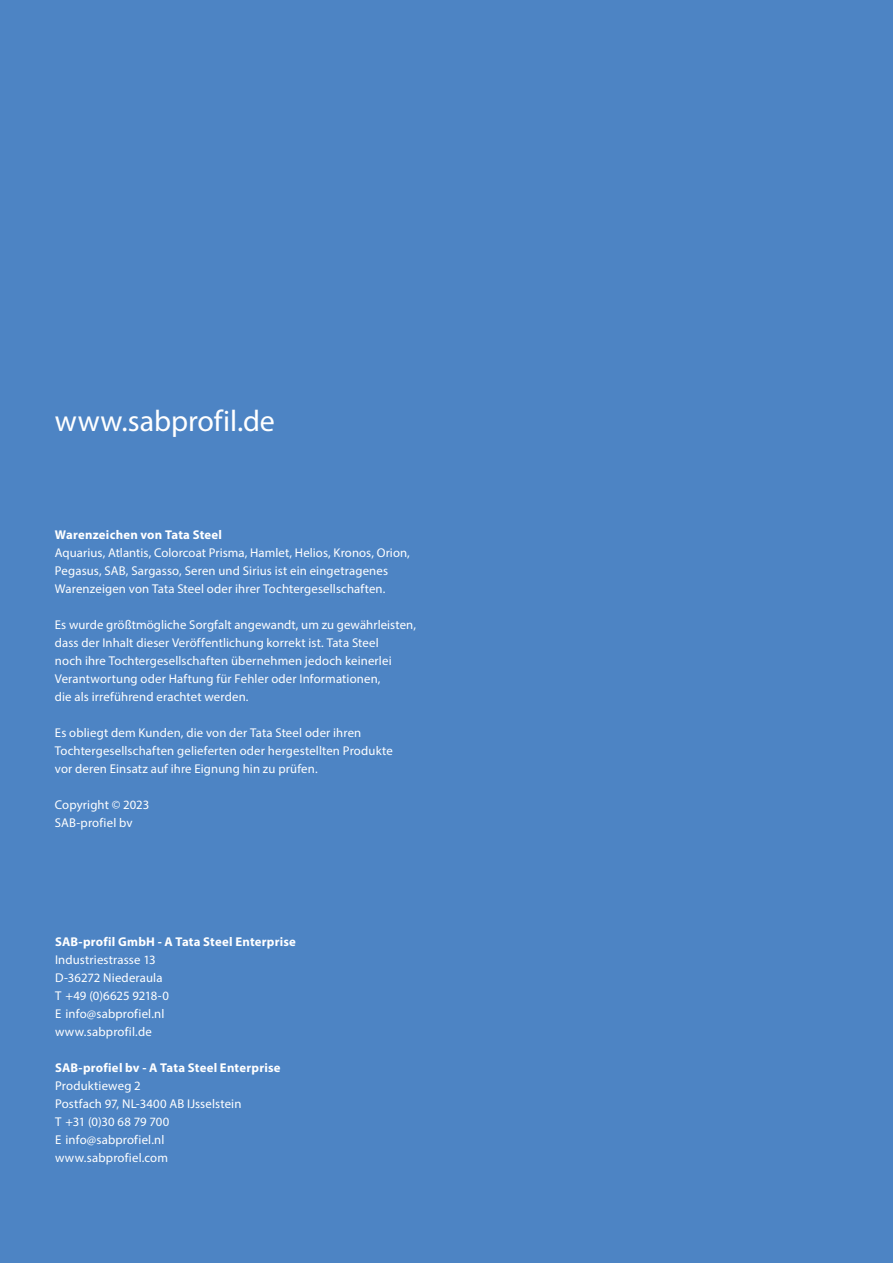
<style>
.page{position:relative;width:893px;height:1263px;background:#4d84c4}
.page>*{position:absolute;margin:0;border:0;box-sizing:border-box;transform-origin:0 0}
.t1{font:30px "Myriad Pro";letter-spacing:-.005em;color:#fff}
.t2{font:12.75px/18px "Myriad Pro";letter-spacing:.01em;color:#fff}
.t3{font:700 12.75px "Myriad Pro";letter-spacing:.015em;color:#fff}
</style>
<div class="page">
<h1 class="t1" style="left:55px;top:402px;width:222px">www.sabprofil.de</h1>
<p class="t3" style="left:55px;top:526px;width:169px">Warenzeichen von Tata Steel</p>
<p class="t2" style="left:55px;top:543px;width:357px">Aquarius, Atlantis, Colorcoat Prisma, Hamlet, Helios, Kronos, Orion,<br>Pegasus, SAB, Sargasso, Seren und Sirius ist ein eingetragenes<br>Warenzeigen von Tata Steel oder ihrer Tochtergesellschaften.</p>
<p class="t2" style="left:55px;top:615px;width:363px">Es wurde größtmögliche Sorgfalt angewandt, um zu gewährleisten, dass der Inhalt dieser Veröffentlichung korrekt ist. Tata Steel<br>noch ihre Tochtergesellschaften übernehmen jedoch keinerlei Verantwortung oder Haftung für Fehler oder Informationen,<br>die als irreführend erachtet werden.</p>
<p class="t2" style="left:55px;top:723px;width:339px">Es obliegt dem Kunden, die von der Tata Steel oder ihren<br>Tochtergesellschaften gelieferten oder hergestellten Produkte vor deren Einsatz auf ihre Eignung hin zu prüfen.</p>
<p class="t2" style="left:55px;top:795px;width:96px">Copyright © 2023<br>SAB-profiel bv</p>
<p class="t3" style="left:55px;top:933px;width:242px">SAB-profil GmbH - A Tata Steel Enterprise</p>
<p class="t2" style="left:55px;top:950px;width:115px">Industriestrasse 13<br>D-36272 Niederaula<br>T +49 (0)6625 9218-0<br>E info@sabprofiel.nl www.sabprofil.de</p>
<p class="t3" style="left:55px;top:1059px;width:227px">SAB-profiel bv - A Tata Steel Enterprise</p>
<p class="t2" style="left:55px;top:1076px;width:188px">Produktieweg 2<br>Postfach 97, NL-3400 AB IJsselstein<br>T +31 (0)30 68 79 700<br>E info@sabprofiel.nl www.sabprofiel.com</p>
</div>
